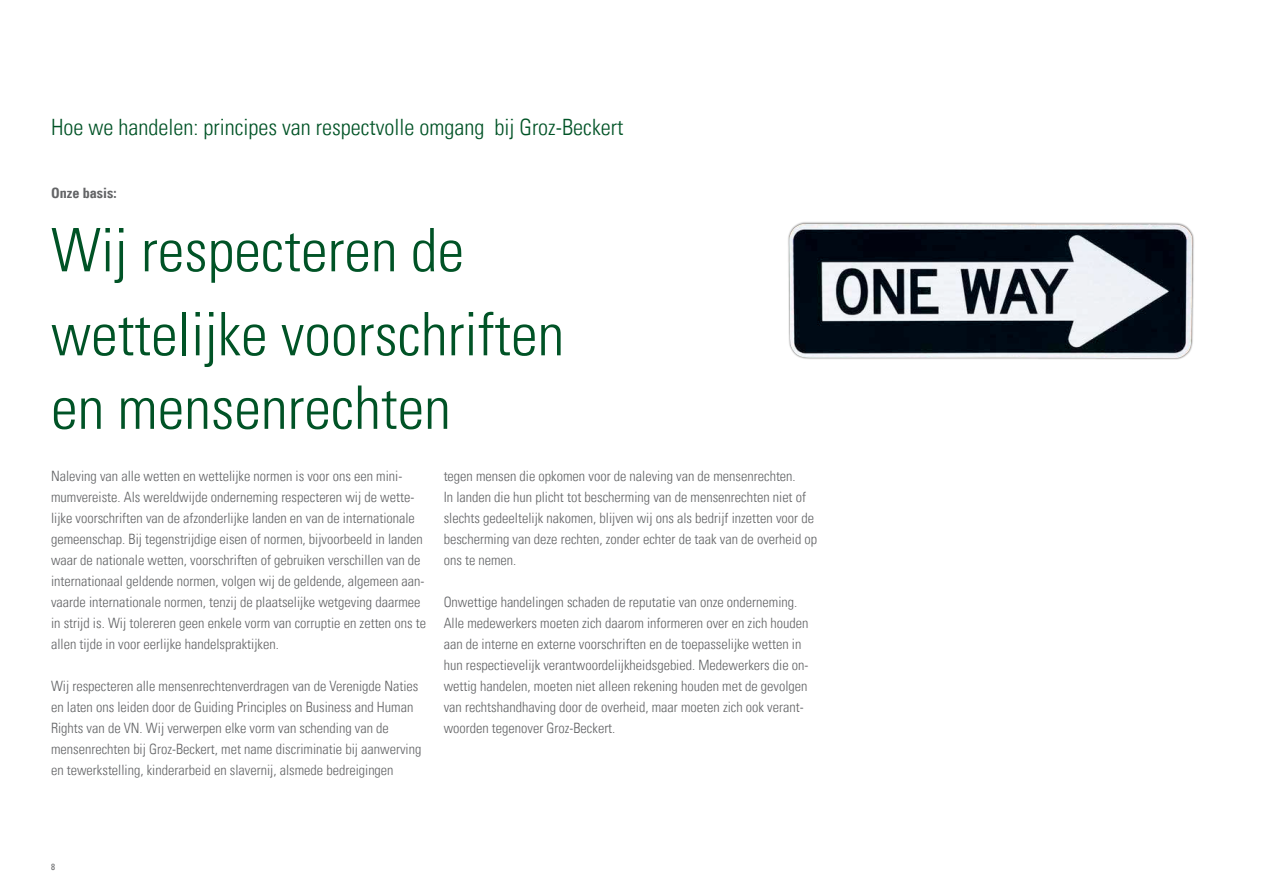
<style>
.page{position:relative;width:1263px;height:893px;background:#fff}
.page>*{position:absolute;margin:0;border:0;box-sizing:border-box;transform-origin:0 0}
.t1{font:60px/84px "Univers Com 47 Light Cond";color:#005326}
.t2{font:22.5px "Univers Com 47 Light Cond";color:#005326}
.t3{font:14.25px/21px "Univers Com 47 Light Cond";color:#636466}
.t4{font:14.25px "Univers Com 67 Bold Cond";color:#636466}
.t5{font:condensed 9px "Univers Com 57";color:#636466}
</style>
<div class="page">
<div style="left:787px;top:222px;width:407px;height:138px;background:#000;opacity:.5"></div>
<img style="left:789px;top:224px;width:403px;height:134px">
<h2 class="t2" style="left:51px;top:113px;width:574px">Hoe we handelen: principes van respectvolle omgang bij Groz-Beckert</h2>
<p class="t4" style="left:51px;top:184px;width:67px">Onze basis:</p>
<h1 class="t1" style="left:51px;top:208px;width:515px">Wij respecteren de wettelijke voorschriften</h1>
<h1 class="t1" style="left:51px;top:366px;width:401px">en mensenrechten</h1>
<p class="t3" style="left:51px;top:466px;width:377px">Naleving van alle wetten en wettelijke normen is voor ons een mini&shy;mumvereiste. Als wereldwijde onderneming respecteren wij de wette&shy;lijke voorschriften van de afzonderlijke landen en van de internationale gemeenschap. Bij tegenstrijdige eisen of normen, bijvoorbeeld in landen waar de nationale wetten, voorschriften of gebruiken verschillen van de internationaal geldende normen, volgen wij de geldende, algemeen aan&shy;vaarde internationale normen, tenzij de plaatselijke wetgeving daarmee in strijd is. Wij tolereren geen enkele vorm van corruptie en zetten ons te allen tijde in voor eerlijke handelspraktijken.</p>
<p class="t3" style="left:51px;top:676px;width:372px">Wij respecteren alle mensenrechtenverdragen van de Verenigde Naties en laten ons leiden door de Guiding Principles on Business and Human Rights van de VN. Wij verwerpen elke vorm van schending van de mensenrechten bij Groz-Beckert, met name discriminatie bij aanwerving en tewerkstelling, kinderarbeid en slavernij, alsmede bedreigingen</p>
<p class="t3" style="left:444px;top:466px;width:375px">tegen mensen die opkomen voor de naleving van de mensenrechten.<br>In landen die hun plicht tot bescherming van de mensenrechten niet of slechts gedeeltelijk nakomen, blijven wij ons als bedrijf inzetten voor de bescherming van deze rechten, zonder echter de taak van de overheid op ons te nemen.</p>
<p class="t3" style="left:444px;top:592px;width:366px">Onwettige handelingen schaden de reputatie van onze onderneming.<br>Alle medewerkers moeten zich daarom informeren over en zich houden aan de interne en externe voorschriften en de toepasselijke wetten in hun respectievelijk verantwoordelijkheidsgebied. Medewerkers die on&shy;wettig handelen, moeten niet alleen rekening houden met de gevolgen van rechtshandhaving door de overheid, maar moeten zich ook verant&shy;woorden tegenover Groz-Beckert.</p>
<p class="t5" style="left:51px;top:861px;width:5px">8</p>
</div>
